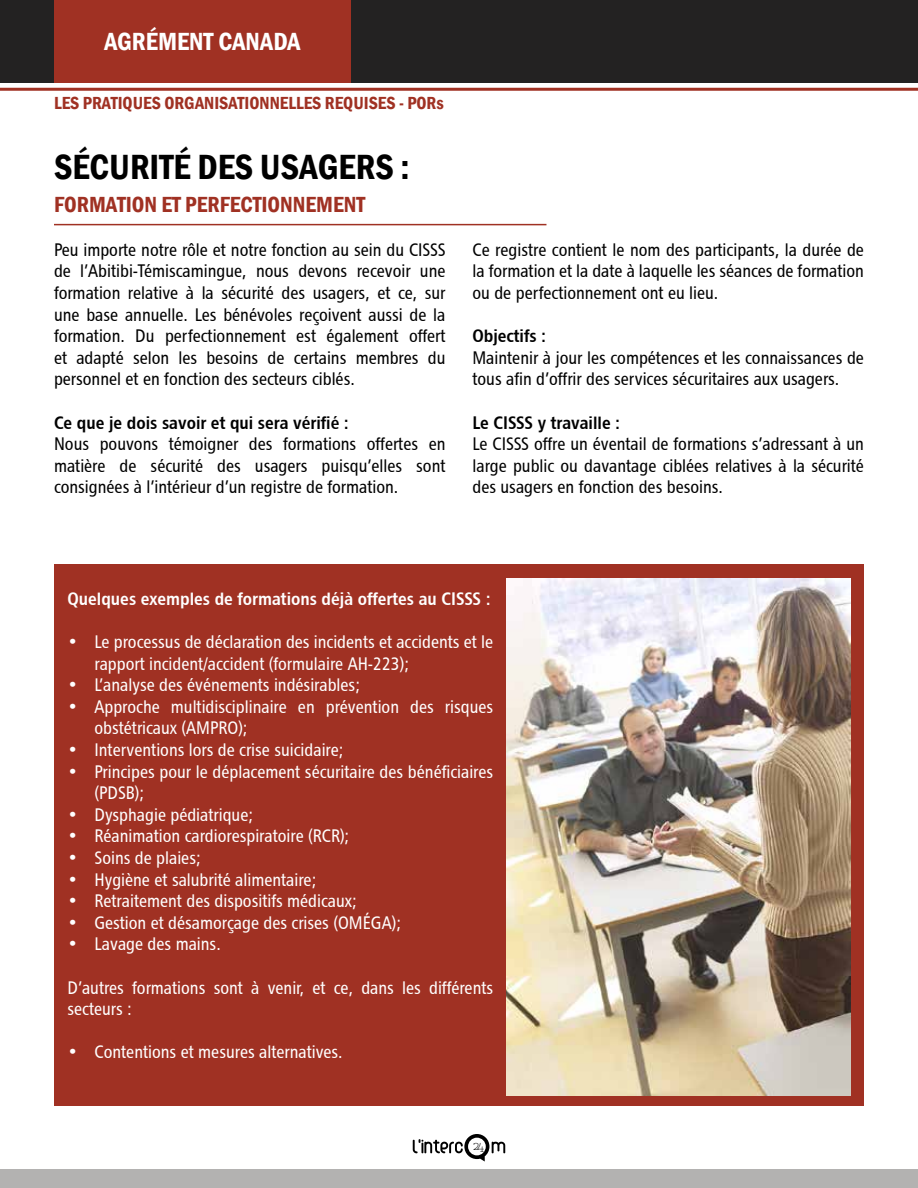
<style>
.page{position:relative;width:918px;height:1188px;background:#fff}
.page>*{position:absolute;margin:0;border:0;box-sizing:border-box;transform-origin:0 0}
.t1{font:600 condensed 36px "Franklin Gothic";color:#000}
.t2{font:600 condensed 25.5px "Franklin Gothic";color:#fff}
.t3{font:600 condensed 22.5px "Franklin Gothic";color:#a03123}
.t4{font:18px/21.6px "Chaloult Cond Normal";color:#000;text-align:justify}
.t5{font:18px/21.6px "Chaloult Cond Normal";color:#fff}
.t6{font:18px "Chaloult Cond Demi Gras Normal";color:#000}
.t7{font:18px "Chaloult Cond Demi Gras Normal";color:#fff}
.t8{font:600 condensed 18px "Franklin Gothic";color:#a03123}
.t9{font:300 15px "Klinic Slab";color:#000}
</style>
<div class="page">
<div style="left:0;top:1170px;width:918px;height:18px;background:#b3b2b1"></div>
<div style="left:0;top:0;width:918px;height:82px;background:#232222"></div>
<svg style="left:413px;top:1134px;width:92px;height:28px"></svg>
<div style="left:54px;top:0;width:297px;height:82px;background:#a03123"></div>
<hr style="left:0;top:88px;width:918px;height:3px;background:#a03123">
<hr style="left:54px;top:224px;width:492px;height:1px;background:#a03123">
<div style="left:54px;top:565px;width:810px;height:541px;background:#a03123"></div>
<img style="left:507px;top:578px;width:344px;height:517px">
<h2 class="t2" style="left:104px;top:24px;width:198px">AGRÉMENT CANADA</h2>
<p class="t8" style="left:54px;top:91px;width:391px">LES PRATIQUES ORGANISATIONNELLES REQUISES - PORs</p>
<h1 class="t1" style="left:54px;top:143px;width:357px">SÉCURITÉ DES USAGERS :</h1>
<p class="t3" style="left:54px;top:190px;width:313px">FORMATION ET PERFECTIONNEMENT</p>
<p class="t4" style="left:54px;top:238px;width:393px">Peu importe notre rôle et notre fonction au sein du CISSS de l’Abitibi-Témiscamingue, nous devons recevoir une formation relative à la sécurité des usagers, et ce, sur une base annuelle. Les bénévoles reçoivent aussi de la formation. Du perfectionnement est également offert et adapté selon les besoins de certains membres du personnel et en fonction des secteurs ciblés.</p>
<p class="t6" style="left:54px;top:411px;width:297px">Ce que je dois savoir et qui sera vérifié :</p>
<p class="t4" style="left:54px;top:433px;width:393px">Nous pouvons témoigner des formations offertes en matière de sécurité des usagers puisqu’elles sont consignées à l’intérieur d’un registre de formation.</p>
<p class="t4" style="left:472px;top:238px;width:393px">Ce registre contient le nom des participants, la durée de la formation et la date à laquelle les séances de formation ou de perfectionnement ont eu lieu.</p>
<p class="t6" style="left:472px;top:325px;width:75px">Objectifs :</p>
<p class="t4" style="left:472px;top:346px;width:393px">Maintenir à jour les compétences et les connaissances de tous afin d’offrir des services sécuritaires aux usagers.</p>
<p class="t6" style="left:472px;top:411px;width:30px">Le CISSS</p>
<p class="t6" style="left:538px;top:411px;width:84px">y travaille :</p>
<p class="t4" style="left:472px;top:433px;width:393px">Le CISSS offre un éventail de formations s’adressant à un large public ou davantage ciblées relatives à la sécurité des usagers en fonction des besoins.</p>
<p class="t7" style="left:68px;top:587px;width:383px">Quelques exemples de formations déjà offertes au CISSS</p>
<p class="t7" style="left:486px;top:587px;width:7px">:</p>
<p class="t5" style="left:94px;top:631px;width:400px;text-indent:-27px">• Le processus de déclaration des incidents et accidents et le rapport incident/accident (formulaire AH-223);</p>
<p class="t5" style="left:68px;top:674px;width:294px">• L’analyse des événements indésirables;</p>
<p class="t5" style="left:94px;top:695px;width:400px;text-indent:-27px">• Approche multidisciplinaire en prévention des risques obstétricaux (AMPRO);</p>
<p class="t5" style="left:68px;top:739px;width:278px">• Interventions lors de crise suicidaire;</p>
<p class="t5" style="left:94px;top:760px;width:400px;text-indent:-27px">• Principes pour le déplacement sécuritaire des bénéficiaires (PDSB);</p>
<p class="t5" style="left:68px;top:803px;width:187px">• Dysphagie pédiatrique;</p>
<p class="t5" style="left:68px;top:825px;width:283px">• Réanimation cardiorespiratoire (RCR);</p>
<p class="t5" style="left:68px;top:847px;width:135px">• Soins de plaies;</p>
<p class="t5" style="left:68px;top:868px;width:250px">• Hygiène et salubrité alimentaire;</p>
<p class="t5" style="left:68px;top:890px;width:291px">• Retraitement des dispositifs médicaux;</p>
<p class="t5" style="left:68px;top:911px;width:335px">• Gestion et désamorçage des crises (OMÉGA);</p>
<p class="t5" style="left:68px;top:933px;width:155px">• Lavage des mains.</p>
<p class="t5" style="left:68px;top:976px;width:427px">D’autres formations sont à venir, et ce, dans les différents secteurs :</p>
<p class="t5" style="left:68px;top:1041px;width:277px">• Contentions et mesures alternatives.</p>
<p class="t9" style="left:473px;top:1136px;width:13px">24</p>
</div>
